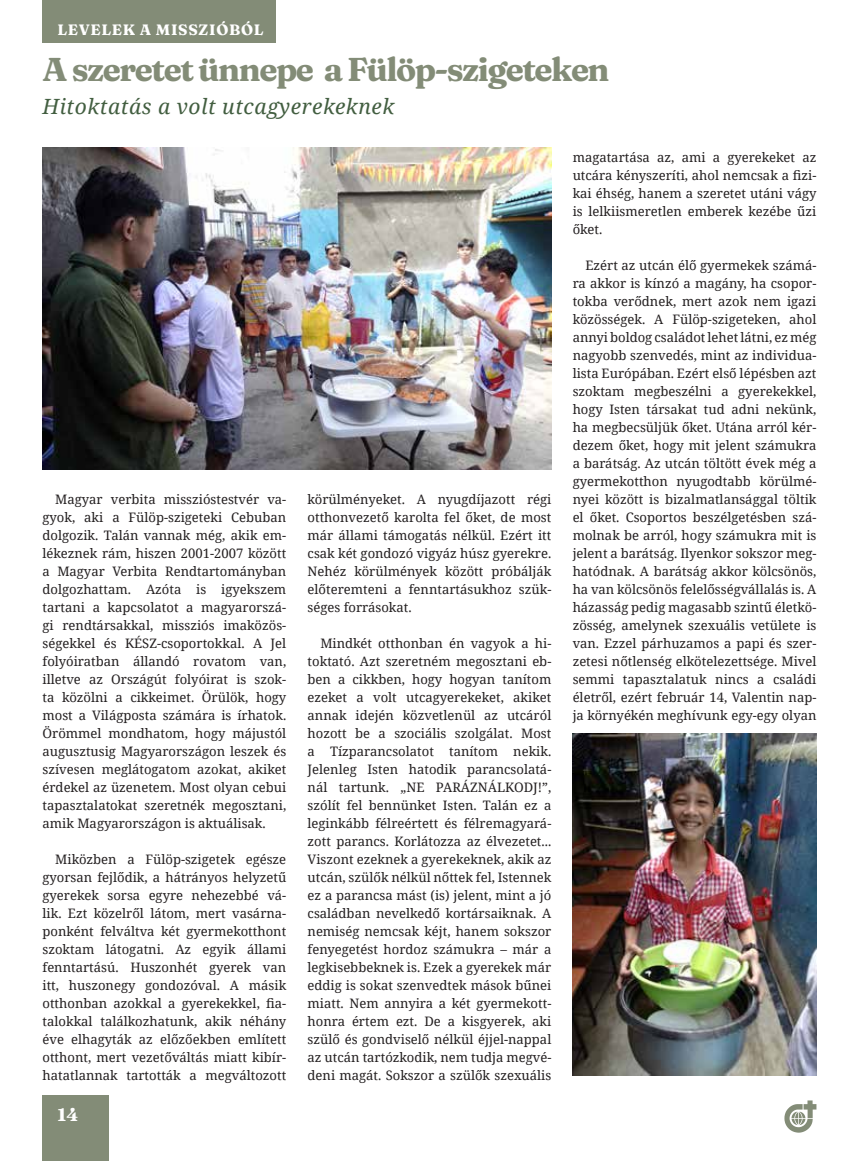
<style>
.page{position:relative;width:859px;height:1161px;background:#fff}
.page>*{position:absolute;margin:0;border:0;box-sizing:border-box;transform-origin:0 0}
.t1{font:900 33px "Fraunces 9 pt";letter-spacing:-.045em;color:#838c77}
.t2{font:italic 21px "Noto Serif";letter-spacing:.025em;color:#425e40}
.t3{font:900 18px "Fraunces 9 pt";color:#fff}
.t4{font:900 15px "Fraunces 9 pt";letter-spacing:.05em;color:#fff}
.t5{font:13.05px/18px "Noto Serif";color:#231f20;text-align:justify}
</style>
<div class="page">
<div style="left:43px;top:1096px;width:66px;height:65px;background:#838c77"></div>
<svg style="left:784px;top:1100px;width:32px;height:32px"></svg>
<div style="left:43px;top:0;width:233px;height:43px;background:#838c77"></div>
<img style="left:43px;top:147px;width:508px;height:323px">
<img style="left:573px;top:733px;width:243px;height:343px">
<p class="t4" style="left:57px;top:18px;width:208px">LEVELEK A MISSZIÓBÓL</p>
<h1 class="t1" style="left:43px;top:43px;width:569px">A szeretet ünnepe a Fülöp-szigeteken</h1>
<h2 class="t2" style="left:43px;top:92px;width:353px">Hitoktatás a volt utcagyerekeknek</h2>
<p class="t5" style="left:43px;top:490px;width:245px;text-indent:13px">Magyar verbita misszióstestvér va&shy;gyok, aki a Fülöp-szigeteki Cebuban dolgozik. Talán vannak még, akik em&shy;lékeznek rám, hiszen 2001-2007 között a Magyar Verbita Rendtartományban dolgozhattam. Azóta is igyekszem tartani a kapcsolatot a magyarorszá&shy;gi rendtársakkal, missziós imaközös&shy;ségekkel és KÉSZ-csoportokkal. A Jel folyóiratban állandó rovatom van, illetve az Országút folyóirat is szok&shy;ta közölni a cikkeimet. Örülök, hogy most a Világposta számára is írhatok.<br>Örömmel mondhatom, hogy májustól augusztusig Magyarországon leszek és szívesen meglátogatom azokat, akiket érdekel az üzenetem. Most olyan cebui tapasztalatokat szeretnék megosztani, amik Magyarországon is aktuálisak.</p>
<p class="t5" style="left:43px;top:850px;width:245px;text-indent:13px">Miközben a Fülöp-szigetek egésze gyorsan fejlődik, a hátrányos helyzetű gyerekek sorsa egyre nehezebbé vá&shy;lik. Ezt közelről látom, mert vasárna&shy;ponként felváltva két gyermekotthont szoktam látogatni. Az egyik állami fenntartású. Huszonhét gyerek van itt, huszonegy gondozóval. A másik otthonban azokkal a gyerekekkel, fia&shy;talokkal találkozhatunk, akik néhány éve elhagyták az előzőekben említett otthont, mert vezetőváltás miatt kibír&shy;hatatlannak tartották a megváltozott</p>
<h3 class="t3" style="left:58px;top:1100px;width:22px">14</h3>
<p class="t5" style="left:308px;top:490px;width:245px">körülményeket. A nyugdíjazott régi otthonvezető karolta fel őket, de most már állami támogatás nélkül. Ezért itt csak két gondozó vigyáz húsz gyerekre.<br>Nehéz körülmények között próbálják előteremteni a fenntartásukhoz szük&shy;séges forrásokat.</p>
<p class="t5" style="left:308px;top:634px;width:245px;text-indent:13px">Mindkét otthonban én vagyok a hi&shy;toktató. Azt szeretném megosztani eb&shy;ben a cikkben, hogy hogyan tanítom ezeket a volt utcagyerekeket, akiket annak idején közvetlenül az utcáról hozott be a szociális szolgálat. Most a Tízparancsolatot tanítom nekik.<br>Jelenleg Isten hatodik parancsolatá&shy;nál tartunk. „NE PARÁZNÁLKODJ!”, szólít fel bennünket Isten. Talán ez a leginkább félreértett és félremagyará&shy;zott parancs. Korlátozza az élvezetet...<br>Viszont ezeknek a gyerekeknek, akik az utcán, szülők nélkül nőttek fel, Istennek ez a parancsa mást (is) jelent, mint a jó családban nevelkedő kortársaiknak. A nemiség nemcsak kéjt, hanem sokszor fenyegetést hordoz számukra – már a legkisebbeknek is. Ezek a gyerekek már eddig is sokat szenvedtek mások bűnei miatt. Nem annyira a két gyermekott&shy;honra értem ezt. De a kisgyerek, aki szülő és gondviselő nélkül éjjel-nappal az utcán tartózkodik, nem tudja megvé&shy;deni magát. Sokszor a szülők szexuális</p>
<p class="t5" style="left:573px;top:148px;width:245px">magatartása az, ami a gyerekeket az utcára kényszeríti, ahol nemcsak a fizi&shy;kai éhség, hanem a szeretet utáni vágy is lelkiismeretlen emberek kezébe űzi őket.</p>
<p class="t5" style="left:573px;top:256px;width:245px;text-indent:13px">Ezért az utcán élő gyermekek számá&shy;ra akkor is kínzó a magány, ha csopor&shy;tokba verődnek, mert azok nem igazi közösségek. A Fülöp-szigeteken, ahol annyi boldog családot lehet látni, ez még nagyobb szenvedés, mint az individua&shy;lista Európában. Ezért első lépésben azt szoktam megbeszélni a gyerekekkel, hogy Isten társakat tud adni nekünk, ha megbecsüljük őket. Utána arról kér&shy;dezem őket, hogy mit jelent számukra a barátság. Az utcán töltött évek még a gyermekotthon nyugodtabb körülmé&shy;nyei között is bizalmatlansággal töltik el őket. Csoportos beszélgetésben szá&shy;molnak be arról, hogy számukra mit is jelent a barátság. Ilyenkor sokszor meg&shy;hatódnak. A barátság akkor kölcsönös, ha van kölcsönös felelősségvállalás is. A házasság pedig magasabb szintű életkö&shy;zösség, amelynek szexuális vetülete is van. Ezzel párhuzamos a papi és szer&shy;zetesi nőtlenség elkötelezettsége. Mivel semmi tapasztalatuk nincs a családi életről, ezért február 14, Valentin nap&shy;ja környékén meghívunk egy-egy olyan</p>
</div>
